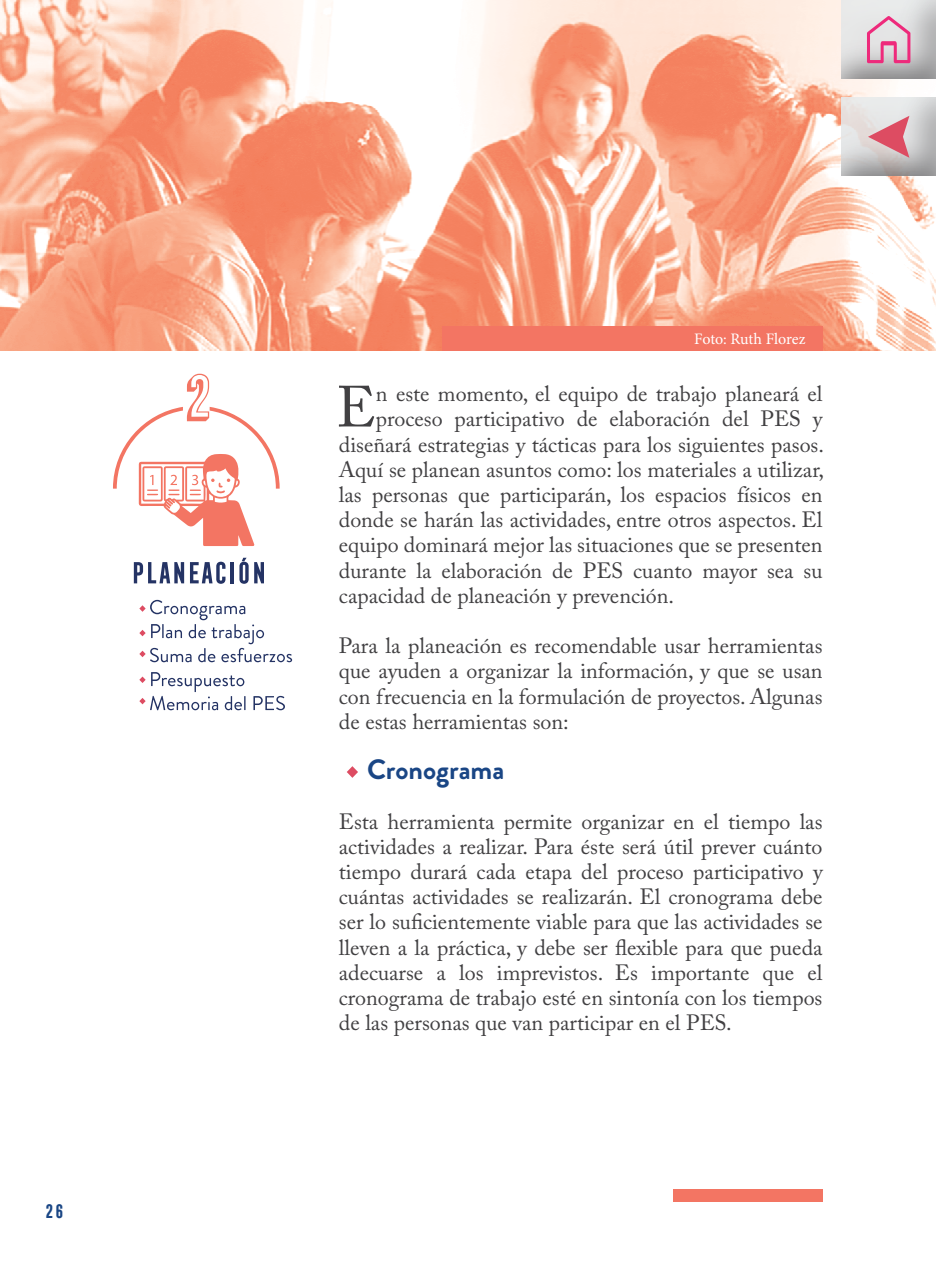
<style>
.page{position:relative;width:936px;height:1276px;background:#fff}
.page>*{position:absolute;margin:0;border:0;box-sizing:border-box;transform-origin:0 0}
.t1{font:57.4px "Adobe Caslon Pro";color:#414042}
.t2{font:700 28px "Brandon Grotesque";color:#1a4685}
.t3{font:22px/25.2px "Adobe Caslon Pro";color:#414042;text-align:justify}
.t4{font:700 18px "Frontage Condensed";color:#1a4685}
.t5{font:16px "Minion Pro";letter-spacing:-.01em;color:#fff}
</style>
<div class="page">
<img style="left:0;top:0;width:935px;height:350px">
<svg style="left:134px;top:562px;width:50px;height:21px"></svg>
<svg style="left:190px;top:562px;width:35px;height:22px"></svg>
<hr style="left:230px;top:562px;width:4px;height:21px;background:#243364">
<svg style="left:239px;top:558px;width:9px;height:26px"></svg>
<svg style="left:254px;top:562px;width:10px;height:21px"></svg>
<svg style="left:253px;top:696px;width:32px;height:14px"></svg>
<svg style="left:113px;top:374px;width:166px;height:172px"></svg>
<svg style="left:139px;top:600px;width:153px;height:62px"></svg>
<svg style="left:139px;top:672px;width:106px;height:38px"></svg>
<svg style="left:347px;top:766px;width:11px;height:12px"></svg>
<div style="left:673px;top:1189px;width:149px;height:12px;background:#f37563"></div>
<div style="left:442px;top:326px;width:380px;height:24px;background:#f37563"></div>
<div style="left:823px;top:0;width:112px;height:79px;background:#414042;opacity:.75"></div>
<svg style="left:866px;top:16px;width:44px;height:47px;background:#e2aec4"></svg>
<div style="left:823px;top:84px;width:112px;height:92px;background:#414042;opacity:.75"></div>
<svg style="left:867px;top:116px;width:42px;height:42px;background:#dc9ea7"></svg>
<p class="t4" style="left:44px;top:1201px;width:21px">26</p>
<p class="t5" style="left:694px;top:328px;width:113px">Foto: Ruth Florez</p>
<h1 class="t1" style="left:336px;top:373px;width:41px">E</h1>
<p class="t3" style="left:376px;top:381px;width:448px">n este momento, el equipo de trabajo planeará el</p>
<p class="t3" style="left:376px;top:406px;width:448px">proceso participativo de elaboración del PES y</p>
<p class="t3" style="left:339px;top:431px;width:486px">diseñará estrategias y tácticas para los siguientes pasos.</p>
<p class="t3" style="left:339px;top:456px;width:486px">Aquí se planean asuntos como: los materiales a utilizar,</p>
<p class="t3" style="left:339px;top:482px;width:485px">las personas que participarán, los espacios físicos en</p>
<p class="t3" style="left:339px;top:507px;width:485px">donde se harán las actividades, entre otros aspectos. El</p>
<p class="t3" style="left:339px;top:532px;width:485px">equipo dominará mejor las situaciones que se presenten</p>
<p class="t3" style="left:339px;top:557px;width:485px">durante la elaboración de PES cuanto mayor sea su</p>
<p class="t3" style="left:339px;top:582px;width:337px">capacidad de planeación y prevención.</p>
<p class="t3" style="left:339px;top:633px;width:485px">Para la planeación es recomendable usar herramientas que ayuden a organizar la información, y que se usan con frecuencia en la formulación de proyectos. Algunas de estas herramientas son:</p>
<p class="t2" style="left:367px;top:750px;width:139px">Cronograma</p>
<p class="t3" style="left:339px;top:808px;width:485px">Esta herramienta permite organizar en el tiempo las actividades a realizar. Para éste será útil prever cuánto tiempo durará cada etapa del proceso participativo y cuántas actividades se realizarán. El cronograma debe ser lo suficientemente viable para que las actividades se lleven a la práctica, y debe ser flexible para que pueda adecuarse a los imprevistos. Es importante que el cronograma de trabajo esté en sintonía con los tiempos de las personas que van participar en el PES.</p>
</div>
